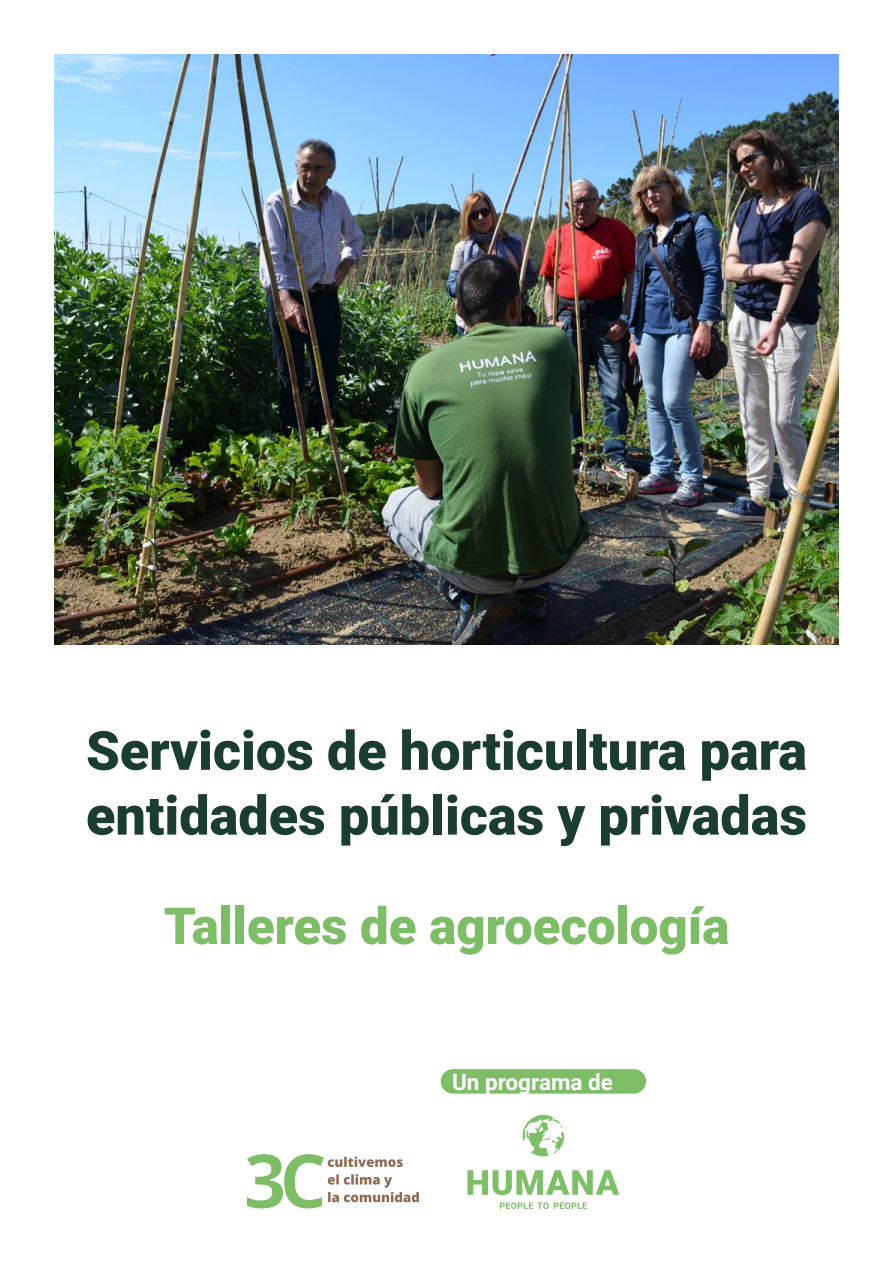
<style>
.page{position:relative;width:893px;height:1263px;background:#fff}
.page>*{position:absolute;margin:0;border:0;box-sizing:border-box;transform-origin:0 0}
.t1{font:900 54px/64.8px "Roboto";color:#1a3c33}
.t2{font:900 51px "Roboto";color:#7dbd66}
.t3{font:700 22.5px "Roboto";color:#fff}
</style>
<div class="page">
<img style="left:54px;top:54px;width:785px;height:590px">
<svg style="left:500px;top:1202px;width:87px;height:7px"></svg>
<svg style="left:523px;top:1115px;width:41px;height:41px"></svg>
<svg style="left:467px;top:1170px;width:152px;height:25px"></svg>
<svg style="left:247px;top:1154px;width:172px;height:55px"></svg>
<div style="left:440px;top:1069px;width:207px;height:25px;background:#7dbd66;border-radius:13px"></div>
<div style="left:440px;top:1068px;width:207px;height:26px;border:1px solid #fff;border-radius:13px"></div>
<p class="t1" style="left:86px;top:716px;width:722px">Servicios de horticultura para entidades públicas y privadas</p>
<p class="t2" style="left:164px;top:890px;width:567px">Talleres de agroecología</p>
<p class="t3" style="left:452px;top:1066px;width:162px">Un programa de</p>
</div>
